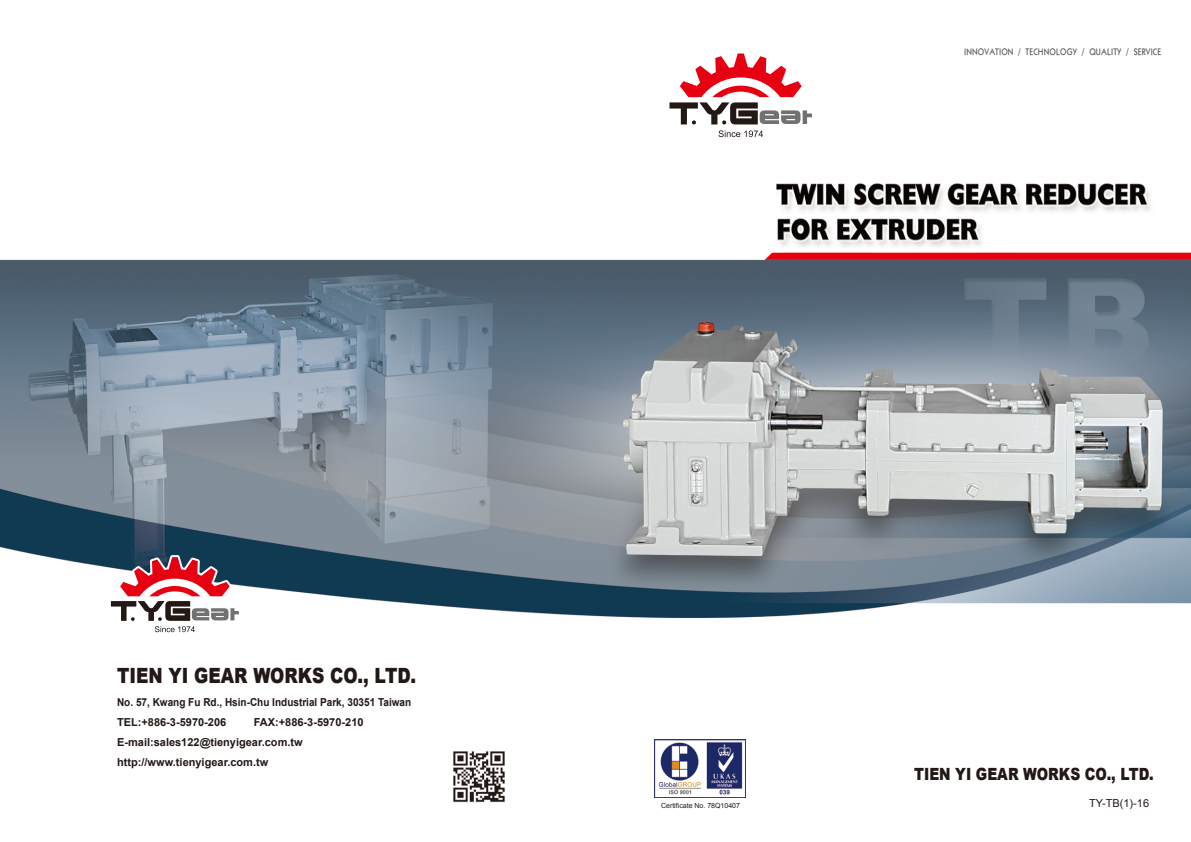
<style>
.page{position:relative;width:1191px;height:842px;background:#fff}
.page>*{position:absolute;margin:0;border:0;box-sizing:border-box;transform-origin:0 0}
.t1{font:900 21px "Arial";color:#221815;scale:.82 1}
.t2{font:900 16.8px "Arial";color:#221815;scale:.82 1}
.t3{font:700 11px/20px "Arial";color:#221815}
.t4{font:700 11px/20px "Arial";color:#221815;scale:.91 1}
.t5{font:11px "Arial";color:#221815}
.t6{font:700 9.1px "G006";letter-spacing:.025em;color:#595757;scale:.85 1}
.t7{font:7px "Arial";color:#221815}
</style>
<div class="page">
<img style="left:0;top:124px;width:1191px;height:674px">
<img style="left:654px;top:739px;width:91px;height:58px">
<img style="left:450px;top:748px;width:57px;height:55px">
<svg style="left:718px;top:130px;width:45px;height:7px"></svg>
<svg style="left:669px;top:53px;width:143px;height:71px"></svg>
<svg style="left:107px;top:553px;width:136px;height:89px"></svg>
<h1 class="t1" style="left:117px;top:660px;width:366px">TIEN YI GEAR WORKS CO., LTD.</h1>
<p class="t4" style="left:117px;top:692px;width:325px">No. 57, Kwang Fu Rd., Hsin-Chu Industrial Park, 30351 Taiwan<br>TEL:+886-3-5970-206</p>
<p class="t3" style="left:117px;top:712px;width:248px;text-indent:137px">FAX:+886-3-5970-210<br>E-mail:sales122@tienyigear.com.tw http://www.tienyigear.com.tw</p>
<p class="t6" style="left:964px;top:45px;width:233px">INNOVATION / TECHNOLOGY / QUALITY / SERVICE</p>
<p class="t7" style="left:661px;top:801px;width:80px">Certificate No. 78Q10407</p>
<h2 class="t2" style="left:914px;top:762px;width:294px">TIEN YI GEAR WORKS CO., LTD.</h2>
<p class="t5" style="left:1089px;top:795px;width:62px">TY-TB(1)-16</p>
</div>
